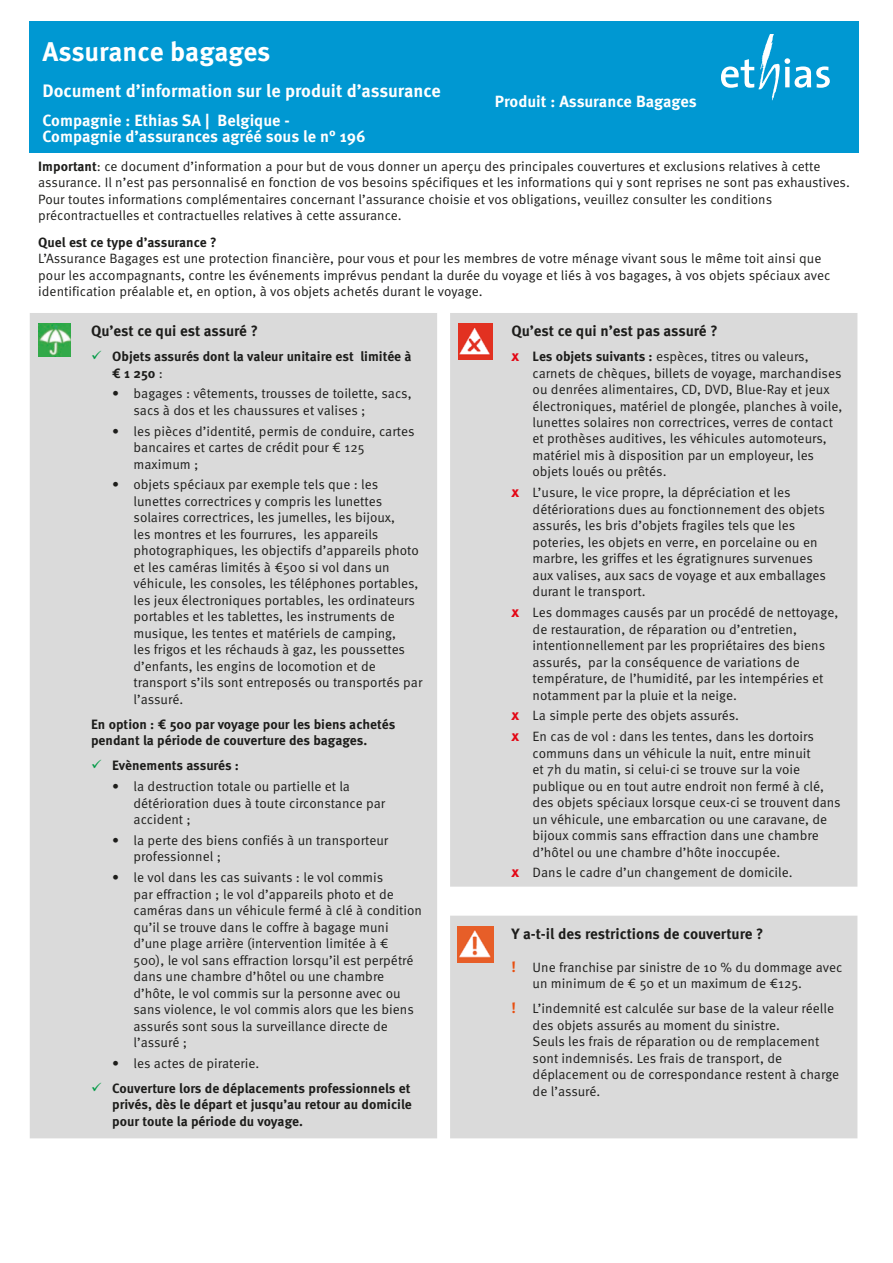
<style>
.page{position:relative;width:893px;height:1263px;background:#fff}
.page>*{position:absolute;margin:0;border:0;box-sizing:border-box;transform-origin:0 0}
.t1{font:700 27px "Meta Pro";letter-spacing:-.005em;color:#fff}
.t2{font:700 18px "Meta Pro";color:#fff}
.t3{font:700 16.2px/16.5px "Meta Pro";color:#fff}
.t4{font:700 15px "Meta Pro";letter-spacing:-.005em;color:#1d1d1b}
.t5{font:13.5px/16.5px "Meta Pro Norm";color:#1d1d1b}
.t6{font:700 13.5px/16.5px "Meta Pro";color:#1d1d1b}
.s1{font-family:"Meta Pro";font-weight:700}
.s2{color:#009a45}
.s3{font-family:"Meta Pro Norm";font-weight:400}
.s4{font-family:"Meta Pro";font-weight:700;font-size:15px;color:#e30614}
.s5{font-family:"Meta Pro";font-weight:700;font-size:15px;color:#e84e0f}
</style>
<div class="page">
<div style="left:30px;top:313px;width:827px;height:825px;background:#dadada"></div>
<img style="left:39px;top:324px;width:31px;height:32px">
<img style="left:458px;top:324px;width:34px;height:36px">
<img style="left:458px;top:927px;width:35px;height:36px">
<div style="left:30px;top:21px;width:829px;height:132px;background:#0098d2"></div>
<svg style="left:721px;top:35px;width:109px;height:66px"></svg>
<svg style="left:102px;top:770px;width:13px;height:1px"></svg>
<svg style="left:102px;top:1093px;width:13px;height:1px"></svg>
<h1 class="t1" style="left:43px;top:30px;width:229px">Assurance bagages</h1>
<h2 class="t2" style="left:43px;top:76px;width:400px">Document d’information sur le produit d’assurance</h2>
<p class="t3" style="left:43px;top:111px;width:325px">Compagnie : Ethias SA | Belgique -<br>Compagnie d’assurances agréé sous le n° 196</p>
<p class="t3" style="left:495px;top:92px;width:204px">Produit : Assurance Bagages</p>
<p class="t5" style="left:38px;top:157px;width:813px"><span class="s1">Important</span>: ce document d’information a pour but de vous donner un aperçu des principales couvertures et exclusions relatives à cette assurance. Il n’est pas personnalisé en fonction de vos besoins spécifiques et les informations qui y sont reprises ne sont pas exhaustives.<br>Pour toutes informations complémentaires concernant l’assurance choisie et vos obligations, veuillez consulter les conditions précontractuelles et contractuelles relatives à cette assurance.</p>
<p class="t6" style="left:38px;top:233px;width:180px">Quel est ce type d’assurance ?</p>
<p class="t5" style="left:38px;top:249px;width:794px">L’Assurance Bagages est une protection financière, pour vous et pour les membres de votre ménage vivant sous le même toit ainsi que pour les accompagnants, contre les événements imprévus pendant la durée du voyage et liés à vos bagages, à vos objets spéciaux avec identification préalable et, en option, à vos objets achetés durant le voyage.</p>
<p class="t4" style="left:91px;top:319px;width:168px">Qu’est ce qui est assuré ?</p>
<p class="t6" style="left:112px;top:347px;width:301px;text-indent:-21px"><span class="s2">✓</span> Objets assurés dont la valeur unitaire est limitée à € 1 250 <span class="s3">:</span></p>
<p class="t5" style="left:134px;top:384px;width:280px;text-indent:-21px">• bagages : vêtements, trousses de toilette, sacs, sacs à dos et les chaussures et valises ;</p>
<p class="t5" style="left:134px;top:422px;width:283px;text-indent:-21px">• les pièces d’identité, permis de conduire, cartes bancaires et cartes de crédit pour € 125 maximum ;</p>
<p class="t5" style="left:134px;top:475px;width:290px;text-indent:-21px">• objets spéciaux par exemple tels que : les lunettes correctrices y compris les lunettes solaires correctrices, les jumelles, les bijoux,<br>les montres et les fourrures, les appareils photographiques, les objectifs d’appareils photo et les caméras limités à €500 si vol dans un véhicule, les consoles, les téléphones portables, les jeux électroniques portables, les ordinateurs portables et les tablettes, les instruments de musique, les tentes et matériels de camping,<br>les frigos et les réchauds à gaz, les poussettes d’enfants, les engins de locomotion et de transport s’ils sont entreposés ou transportés par l’assuré.</p>
<p class="t6" style="left:91px;top:715px;width:306px">En option : € 500 par voyage pour les biens achetés pendant la période de couverture des bagages.</p>
<p class="t6" style="left:91px;top:756px;width:149px"><span class="s2">✓</span> Evènements assurés :</p>
<p class="t5" style="left:134px;top:777px;width:253px;text-indent:-21px">• la destruction totale ou partielle et la détérioration dues à toute circonstance par accident ;</p>
<p class="t5" style="left:134px;top:831px;width:256px;text-indent:-21px">• la perte des biens confiés à un transporteur professionnel ;</p>
<p class="t5" style="left:134px;top:868px;width:290px;text-indent:-21px">• le vol dans les cas suivants : le vol commis<br>par effraction ; le vol d’appareils photo et de caméras dans un véhicule fermé à clé à condition qu’il se trouve dans le coffre à bagage muni d’une plage arrière (intervention limitée à € 500), le vol sans effraction lorsqu’il est perpétré dans une chambre d’hôtel ou une chambre d’hôte, le vol commis sur la personne avec ou sans violence, le vol commis alors que les biens assurés sont sous la surveillance directe de l’assuré ;</p>
<p class="t5" style="left:112px;top:1054px;width:149px">• les actes de piraterie.</p>
<p class="t6" style="left:112px;top:1079px;width:301px;text-align:justify;text-indent:-21px"><span class="s2">✓</span> Couverture lors de déplacements professionnels et privés, dès le départ et jusqu’au retour au domicile pour toute la période du voyage.</p>
<p class="t4" style="left:511px;top:319px;width:208px">Qu’est ce qui n’est pas assuré ?</p>
<p class="t5" style="left:533px;top:347px;width:311px;text-indent:-21px"><span class="s4">x</span> <span class="s1">Les objets suivants :</span> espèces, titres ou valeurs, carnets de chèques, billets de voyage, marchandises ou denrées alimentaires, CD, DVD, Blue-Ray et jeux électroniques, matériel de plongée, planches à voile, lunettes solaires non correctrices, verres de contact et prothèses auditives, les véhicules automoteurs, matériel mis à disposition par un employeur, les objets loués ou prêtés.</p>
<p class="t5" style="left:533px;top:483px;width:295px;text-indent:-21px"><span class="s4">x</span> L’usure, le vice propre, la dépréciation et les détériorations dues au fonctionnement des objets assurés, les bris d’objets fragiles tels que les poteries, les objets en verre, en porcelaine ou en marbre, les griffes et les égratignures survenues aux valises, aux sacs de voyage et aux emballages durant le transport.</p>
<p class="t5" style="left:533px;top:603px;width:307px;text-indent:-21px"><span class="s4">x</span> Les dommages causés par un procédé de nettoyage, de restauration, de réparation ou d’entretien, intentionnellement par les propriétaires des biens assurés, par la conséquence de variations de température, de l’humidité, par les intempéries et notamment par la pluie et la neige.</p>
<p class="t5" style="left:511px;top:704px;width:304px;line-height:20.7px"><span class="s4">x</span> La simple perte des objets assurés.<br><span class="s4">x</span> En cas de vol : dans les tentes, dans les dortoirs</p>
<p class="t5" style="left:533px;top:744px;width:310px">communs dans un véhicule la nuit, entre minuit<br>et 7h du matin, si celui-ci se trouve sur la voie publique ou en tout autre endroit non fermé à clé, des objets spéciaux lorsque ceux-ci se trouvent dans un véhicule, une embarcation ou une caravane, de bijoux commis sans effraction dans une chambre d’hôtel ou une chambre d’hôte inoccupée.</p>
<p class="t5" style="left:511px;top:863px;width:283px"><span class="s4">x</span> Dans le cadre d’un changement de domicile.</p>
<p class="t4" style="left:511px;top:922px;width:254px">Y a-t-il des restrictions de couverture ?</p>
<p class="t5" style="left:533px;top:958px;width:311px;text-indent:-21px"><span class="s5">!</span> Une franchise par sinistre de 10 % du dommage avec un minimum de € 50 et un maximum de €125.</p>
<p class="t5" style="left:533px;top:999px;width:308px;text-indent:-21px"><span class="s5">!</span> L’indemnité est calculée sur base de la valeur réelle des objets assurés au moment du sinistre.<br>Seuls les frais de réparation ou de remplacement sont indemnisés. Les frais de transport, de déplacement ou de correspondance restent à charge de l’assuré.</p>
</div>
